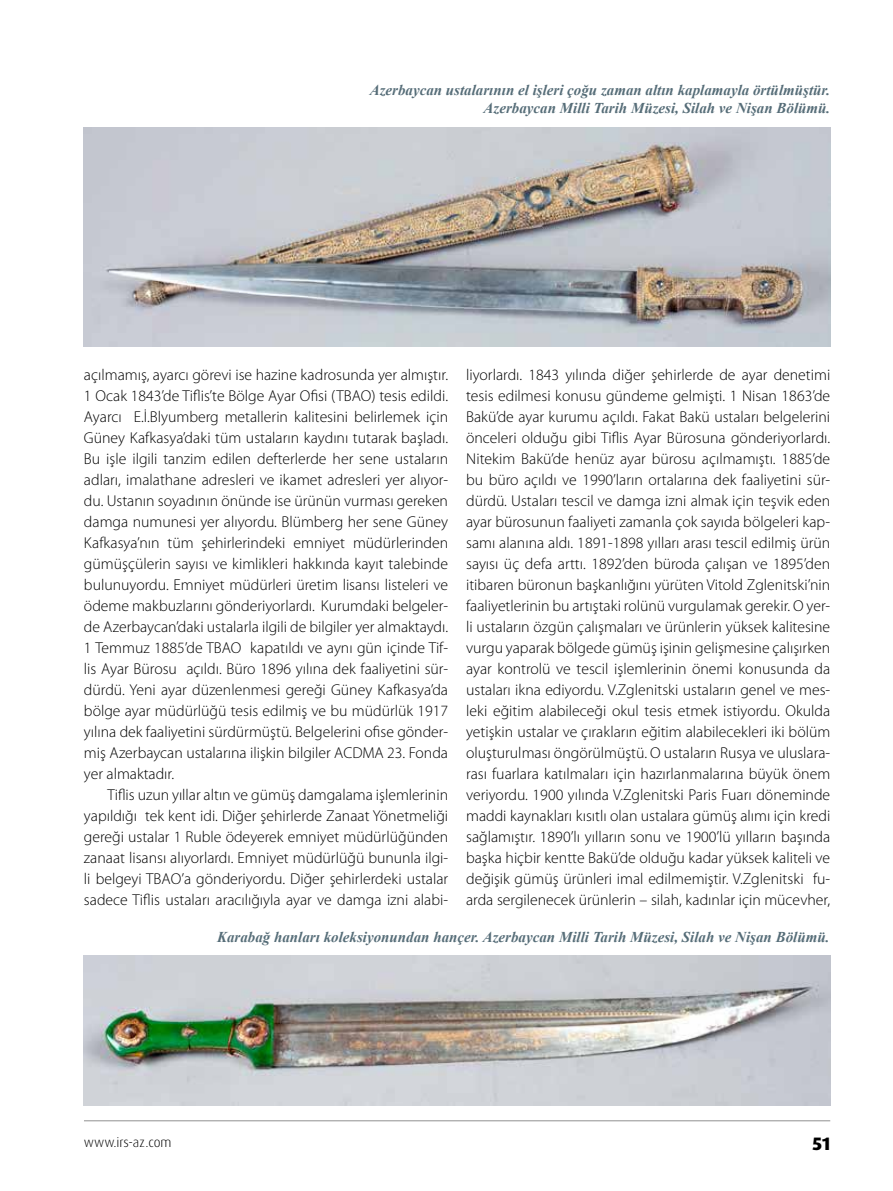
<style>
.page{position:relative;width:893px;height:1191px;background:#fff}
.page>*{position:absolute;margin:0;border:0;box-sizing:border-box;transform-origin:0 0}
.t1{font:800 18px "Dax Pro";color:#000}
.t2{font:300 15.75px/21px "Myriad Pro";color:#000;text-align:justify}
.t3{font:italic 700 15px/18px "Times New Roman";color:#566d78;text-align:right}
.t4{font:300 13.5px "Dax Pro";color:#000}
</style>
<div class="page">
<hr style="left:84px;top:1120px;width:746px;height:1px;background:#909090">
<img style="left:84px;top:128px;width:746px;height:218px">
<img style="left:84px;top:955px;width:746px;height:151px">
<p class="t3" style="left:370px;top:81px;width:462px">Azerbaycan ustalarının el işleri çoğu zaman altın kaplamayla örtülmüştür.<br>Azerbaycan Milli Tarih Müzesi, Silah ve Nişan Bölümü.</p>
<p class="t2" style="left:84px;top:364px;width:366px">açılmamış, ayarcı görevi ise hazine kadrosunda yer almıştır.<br>1 Ocak 1843’de Tiflis’te Bölge Ayar Ofisi (TBAO) tesis edildi.<br>Ayarcı E.İ.Blyumberg metallerin kalitesini belirlemek için Güney Kafkasya’daki tüm ustaların kaydını tutarak başladı.<br>Bu işle ilgili tanzim edilen defterlerde her sene ustaların adları, imalathane adresleri ve ikamet adresleri yer alıyor&shy;du. Ustanın soyadının önünde ise ürünün vurması gereken damga numunesi yer alıyordu. Blümberg her sene Güney Kafkasya’nın tüm şehirlerindeki emniyet müdürlerinden gümüşçülerin sayısı ve kimlikleri hakkında kayıt talebinde bulunuyordu. Emniyet müdürleri üretim lisansı listeleri ve ödeme makbuzlarını gönderiyorlardı. Kurumdaki belgeler&shy;de Azerbaycan’daki ustalarla ilgili de bilgiler yer almaktaydı.<br>1 Temmuz 1885’de TBAO kapatıldı ve aynı gün içinde Tif&shy;lis Ayar Bürosu açıldı. Büro 1896 yılına dek faaliyetini sür&shy;dürdü. Yeni ayar düzenlenmesi gereği Güney Kafkasya’da bölge ayar müdürlüğü tesis edilmiş ve bu müdürlük 1917 yılına dek faaliyetini sürdürmüştü. Belgelerini ofise gönder&shy;miş Azerbaycan ustalarına ilişkin bilgiler ACDMA 23. Fonda yer almaktadır.</p>
<p class="t2" style="left:84px;top:784px;width:366px;text-indent:23px">Tiflis uzun yıllar altın ve gümüş damgalama işlemlerinin yapıldığı tek kent idi. Diğer şehirlerde Zanaat Yönetmeliği gereği ustalar 1 Ruble ödeyerek emniyet müdürlüğünden zanaat lisansı alıyorlardı. Emniyet müdürlüğü bununla ilgi&shy;li belgeyi TBAO’a gönderiyordu. Diğer şehirlerdeki ustalar sadece Tiflis ustaları aracılığıyla ayar ve damga izni alabi-</p>
<p class="t2" style="left:466px;top:364px;width:366px">liyorlardı. 1843 yılında diğer şehirlerde de ayar denetimi tesis edilmesi konusu gündeme gelmişti. 1 N isan 1863’de Bakü’de ayar kurumu açıldı. Fakat Bakü ustaları belgelerini önceleri olduğu gibi Tiflis Ayar Bürosuna gönderiyorlardı.<br>N itekim Bakü’de henüz ayar bürosu açılmamıştı. 1885’de bu büro açıldı ve 1990’ların ortalarına dek faaliyetini sür&shy;dürdü. Ustaları tescil ve damga izni almak için teşvik eden ayar bürosunun faaliyeti zamanla çok sayıda bölgeleri kap&shy;samı alanına aldı. 1891-1898 yılları arası tescil edilmiş ürün sayısı üç defa arttı. 1892’den büroda çalışan ve 1895’den itibaren büronun başkanlığını yürüten Vitold Zglenitski’nin faaliyetlerinin bu artıştaki rolünü vurgulamak gerekir. O yer&shy;li ustaların özgün çalışmaları ve ürünlerin yüksek kalitesine vurgu yaparak bölgede gümüş işinin gelişmesine çalışırken ayar kontrolü ve tescil işlemlerinin önemi konusunda da ustaları ikna ediyordu. V.Zglenitski ustaların genel ve mes&shy;leki eğitim alabileceği okul tesis etmek istiyordu. Okulda yetişkin ustalar ve çırakların eğitim alabilecekleri iki bölüm oluşturulması öngörülmüştü. O ustaların Rusya ve uluslara&shy;rası fuarlara katılmaları için hazırlanmalarına büyük önem veriyordu. 1900 yılında V.Zglenitski Paris Fuarı döneminde maddi kaynakları kısıtlı olan ustalara gümüş alımı için kredi sağlamıştır. 1890’lı yılların sonu ve 1900’lü yılların başında başka hiçbir kentte Bakü’de olduğu kadar yüksek kaliteli ve değişik gümüş ürünleri imal edilmemiştir. V.Zglenitski fu&shy;arda sergilenecek ürünlerin – silah, kadınlar için mücevher,</p>
<p class="t3" style="left:217px;top:928px;width:614px">Karabağ hanları koleksiyonundan hançer. Azerbaycan Milli Tarih Müzesi, Silah ve Nişan Bölümü.</p>
<p class="t4" style="left:84px;top:1133px;width:89px">www.irs-az.com</p>
<p class="t1" style="left:812px;top:1131px;width:19px">51</p>
</div>
